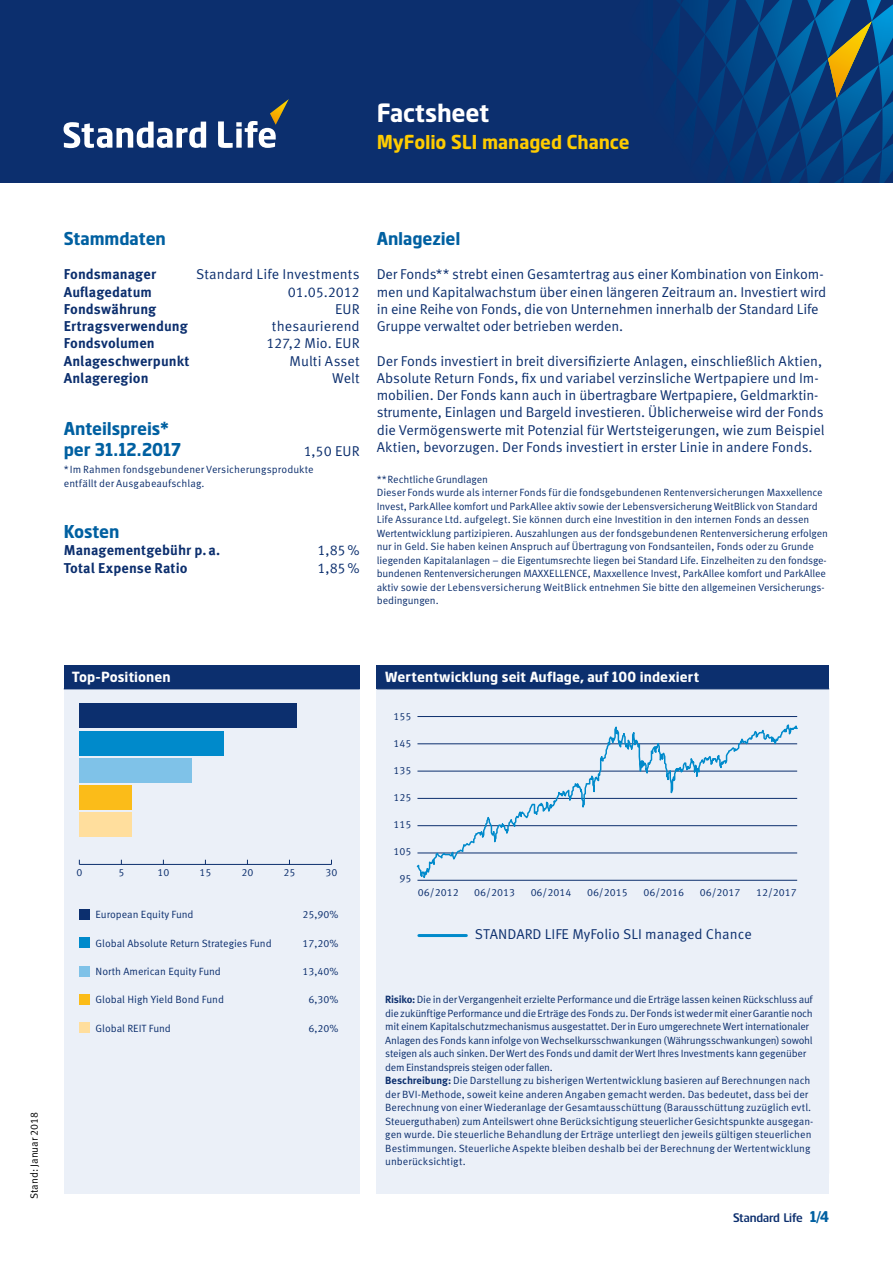
<style>
.page{position:relative;width:893px;height:1263px;background:#fff}
.page>*{position:absolute;margin:0;border:0;box-sizing:border-box;transform-origin:0 0}
.t1{font:700 25.5px "Standard Life";letter-spacing:-.005em;color:#fff}
.t2{font:700 19.5px "Standard Life";letter-spacing:-.005em;color:#fc0}
.t3{font:700 18px/21px "Standard Life";letter-spacing:-.005em;color:#0060a1}
.t4{font:14.25px/17.2px "Meta Standard Life Pro TF Norm";letter-spacing:-.01em;color:#0c2f6e}
.t5{font:700 14.25px "Meta Standard Life Pro TF";letter-spacing:.005em;color:#0c2f6e}
.t6{font:700 14.25px "Standard Life";letter-spacing:.01em;color:#fff}
.t7{font:14.25px "Meta Standard Life Pro TF Norm";letter-spacing:.01em;color:#0c2f6e}
.t8{font:12px "Standard Life";color:#0c2f6e}
.t9{font:10.5px/13.5px "Meta Standard Life Pro TF Norm";letter-spacing:-.005em;color:#0c2f6e}
.t10{font:10.5px "Meta Standard Life Pro TF Norm";color:#000}
.s1{font-family:"Meta Standard Life Pro TF";font-weight:700}
.s2{font-weight:700;font-size:15px;color:#0060a1}
</style>
<div class="page">
<div style="left:0;top:0;width:893px;height:183px;background:#0c2f6e"></div>
<svg style="left:658px;top:0;width:235px;height:183px"></svg>
<svg style="left:828px;top:21px;width:44px;height:77px"></svg>
<svg style="left:64px;top:122px;width:142px;height:26px"></svg>
<svg style="left:218px;top:99px;width:71px;height:49px"></svg>
<div style="left:64px;top:665px;width:296px;height:529px;background:#ebf0f8"></div>
<div style="left:64px;top:665px;width:296px;height:24px;background:#0c2f6e"></div>
<div style="left:377px;top:665px;width:452px;height:529px;background:#ebf0f8"></div>
<div style="left:377px;top:665px;width:452px;height:24px;background:#0c2f6e"></div>
<hr style="left:417px;top:716px;width:380px;height:1px;background:#0c2f6e">
<hr style="left:419px;top:934px;width:47px;height:3px;background:#008acb">
<svg style="left:416px;top:724px;width:382px;height:157px"></svg>
<hr style="left:79px;top:864px;width:252px;height:1px;background:#0c2f6e">
<div style="left:79px;top:909px;width:11px;height:11px;background:#0c2f6e"></div>
<div style="left:79px;top:704px;width:218px;height:24px;background:#0c2f6e"></div>
<div style="left:79px;top:937px;width:11px;height:11px;background:#008acb"></div>
<div style="left:79px;top:731px;width:145px;height:24px;background:#008acb"></div>
<div style="left:79px;top:966px;width:11px;height:11px;background:#7fc2e8"></div>
<div style="left:79px;top:758px;width:113px;height:24px;background:#7fc2e8"></div>
<div style="left:79px;top:994px;width:11px;height:10px;background:#fbbc19"></div>
<div style="left:79px;top:785px;width:53px;height:24px;background:#fbbc19"></div>
<div style="left:79px;top:1022px;width:11px;height:11px;background:#ffde9d"></div>
<div style="left:79px;top:812px;width:52px;height:25px;background:#ffde9d"></div>
<h1 class="t1" style="left:377px;top:97px;width:114px">Factsheet</h1>
<h2 class="t2" style="left:377px;top:130px;width:254px">MyFolio SLI managed Chance</h2>
<h3 class="t3" style="left:64px;top:228px;width:104px">Stammdaten</h3>
<h3 class="t5" style="left:64px;top:263px;width:94px">Fondsmanager</h3>
<h3 class="t4" style="left:196px;top:265px;width:165px">Standard Life Investments</h3>
<h3 class="t5" style="left:64px;top:280px;width:90px">Auflagedatum</h3>
<h3 class="t4" style="left:288px;top:282px;width:73px">01.05.2012</h3>
<h3 class="t5" style="left:64px;top:298px;width:94px">Fondswährung</h3>
<h3 class="t4" style="left:335px;top:299px;width:26px">EUR</h3>
<h3 class="t5" style="left:64px;top:315px;width:126px">Ertragsverwendung</h3>
<h3 class="t4" style="left:272px;top:317px;width:89px">thesaurierend</h3>
<h3 class="t5" style="left:64px;top:332px;width:92px">Fondsvolumen</h3>
<h3 class="t4" style="left:267px;top:334px;width:95px">127,2 Mio. EUR</h3>
<h3 class="t5" style="left:64px;top:349px;width:127px">Anlageschwerpunkt</h3>
<h3 class="t7" style="left:289px;top:350px;width:72px">Multi Asset</h3>
<h3 class="t5" style="left:64px;top:367px;width:86px">Anlageregion</h3>
<h3 class="t4" style="left:332px;top:368px;width:29px">Welt</h3>
<h3 class="t3" style="left:64px;top:417px;width:119px">Anteilspreis* per 31.12.2017</h3>
<h3 class="t4" style="left:304px;top:441px;width:58px">1,50 EUR</h3>
<p class="t9" style="left:64px;top:462px;width:251px">*Im Rahmen fondsgebundener Versicherungsprodukte entfällt der Ausgabeaufschlag.</p>
<h3 class="t3" style="left:64px;top:521px;width:57px">Kosten</h3>
<h3 class="t5" style="left:64px;top:539px;width:158px">Managementgebühr p.a.</h3>
<h3 class="t4" style="left:318px;top:541px;width:44px">1,85%</h3>
<h3 class="t5" style="left:64px;top:556px;width:125px">Total Expense Ratio</h3>
<h3 class="t4" style="left:318px;top:558px;width:44px">1,85%</h3>
<h3 class="t3" style="left:377px;top:228px;width:85px">Anlageziel</h3>
<p class="t4" style="left:377px;top:265px;width:451px">Der Fonds** strebt einen Gesamtertrag aus einer Kombination von Einkom&shy;men und Kapitalwachstum über einen längeren Zeitraum an. Investiert wird in eine Reihe von Fonds, die von Unternehmen innerhalb der Standard Life Gruppe verwaltet oder betrieben werden.</p>
<p class="t4" style="left:377px;top:351px;width:449px">Der Fonds investiert in breit diversifizierte Anlagen, einschließlich Aktien, Absolute Return Fonds, fix und variabel verzinsliche Wertpapiere und Im&shy;mobilien. Der Fonds kann auch in übertragbare Wertpapiere, Geldmarktin&shy;strumente, Einlagen und Bargeld investieren. Üblicherweise wird der Fonds die Vermögenswerte mit Potenzial für Wertsteigerungen, wie zum Beispiel Aktien, bevorzugen. Der Fonds investiert in erster Linie in andere Fonds.</p>
<p class="t9" style="left:377px;top:471px;width:453px">**Rechtliche Grundlagen<br>Dieser Fonds wurde als interner Fonds für die fondsgebundenen Rentenversicherungen Maxxellence Invest, ParkAllee komfort und ParkAllee aktiv sowie der Lebensversicherung WeitBlick von Standard Life Assurance Ltd. aufgelegt. Sie können durch eine Investition in den internen Fonds an dessen Wertentwicklung partizipieren. Auszahlungen aus der fondsgebundenen Rentenversicherung erfolgen nur in Geld. Sie haben keinen Anspruch auf Übertragung von Fondsanteilen, Fonds oder zu Grunde liegenden Kapitalanlagen – die Eigentumsrechte liegen bei Standard Life. Einzelheiten zu den fondsge&shy;bundenen Rentenversicherungen MAXXELLENCE, Maxxellence Invest, ParkAllee komfort und ParkAllee aktiv sowie der Lebensversicherung WeitBlick entnehmen Sie bitte den allgemeinen Versicherungs&shy;bedingungen.</p>
<p class="t10" style="left:26px;top:1199px;width:89px;rotate:-90deg">Stand: Januar 2018</p>
<h3 class="t6" style="left:72px;top:667px;width:100px">Top-Positionen</h3>
<h3 class="t6" style="left:385px;top:667px;width:315px">Wertentwicklung seit Auflage, auf 100 indexiert</h3>
<p class="t9" style="left:394px;top:709px;width:19px">155</p>
<p class="t9" style="left:394px;top:736px;width:19px">145</p>
<p class="t9" style="left:394px;top:763px;width:19px">135</p>
<p class="t9" style="left:76px;top:865px;width:7px">0</p>
<p class="t9" style="left:118px;top:865px;width:7px">5</p>
<p class="t9" style="left:157px;top:865px;width:13px">10</p>
<p class="t9" style="left:199px;top:865px;width:13px">15</p>
<p class="t9" style="left:241px;top:865px;width:13px">20</p>
<p class="t9" style="left:283px;top:865px;width:13px">25</p>
<p class="t9" style="left:325px;top:865px;width:13px">30</p>
<p class="t9" style="left:96px;top:907px;width:100px">European Equity Fund</p>
<p class="t9" style="left:303px;top:907px;width:37px">25,90%</p>
<p class="t9" style="left:96px;top:936px;width:178px">Global Absolute Return Strategies Fund</p>
<p class="t9" style="left:303px;top:936px;width:37px">17,20%</p>
<p class="t9" style="left:96px;top:964px;width:127px">North American Equity Fund</p>
<p class="t9" style="left:303px;top:964px;width:37px">13,40%</p>
<p class="t9" style="left:96px;top:992px;width:130px">Global High Yield Bond Fund</p>
<p class="t9" style="left:309px;top:992px;width:32px">6,30%</p>
<p class="t9" style="left:96px;top:1020px;width:77px">Global REIT Fund</p>
<p class="t9" style="left:309px;top:1020px;width:32px">6,20%</p>
<p class="t9" style="left:394px;top:790px;width:19px">125</p>
<p class="t9" style="left:394px;top:817px;width:19px">115</p>
<p class="t9" style="left:394px;top:844px;width:19px">105</p>
<p class="t9" style="left:400px;top:871px;width:13px">95</p>
<p class="t9" style="left:418px;top:885px;width:42px">06/2012</p>
<p class="t9" style="left:474px;top:885px;width:42px">06/2013</p>
<p class="t9" style="left:531px;top:885px;width:42px">06/2014</p>
<p class="t9" style="left:587px;top:885px;width:42px">06/2015</p>
<p class="t9" style="left:643px;top:885px;width:42px">06/2016</p>
<p class="t9" style="left:700px;top:885px;width:42px">06/2017</p>
<p class="t9" style="left:756px;top:885px;width:42px">12/2017</p>
<h3 class="t4" style="left:475px;top:924px;width:278px">STANDARD LIFE MyFolio SLI managed Chance</h3>
<p class="t9" style="left:385px;top:992px;width:430px"><span class="s1">Risiko:</span> Die in der Vergangenheit erzielte Performance und die Erträge lassen keinen Rückschluss auf die zukünftige Performance und die Erträge des Fonds zu. Der Fonds ist weder mit einer Garantie noch mit einem Kapitalschutzmechanismus ausgestattet. Der in Euro umgerechnete Wert internationaler Anlagen des Fonds kann infolge von Wechselkursschwankungen (Währungsschwankungen) sowohl steigen als auch sinken. Der Wert des Fonds und damit der Wert Ihres Investments kann gegenüber dem Einstandspreis steigen oder fallen.<br><span class="s1">Beschreibung:</span> Die Darstellung zu bisherigen Wertentwicklung basieren auf Berechnungen nach der BVI-Methode, soweit keine anderen Angaben gemacht werden. Das bedeutet, dass bei der Berechnung von einer Wiederanlage der Gesamtausschüttung (Barausschüttung zuzüglich evtl.<br>Steuerguthaben) zum Anteilswert ohne Berücksichtigung steuerlicher Gesichtspunkte ausgegan&shy;gen wurde. Die steuerliche Behandlung der Erträge unterliegt den jeweils gültigen steuerlichen Bestimmungen. Steuerliche Aspekte bleiben deshalb bei der Berechnung der Wertentwicklung unberücksichtigt.</p>
<p class="t8" style="left:733px;top:1210px;width:98px">Standard Life <span class="s2">1/4</span></p>
</div>
